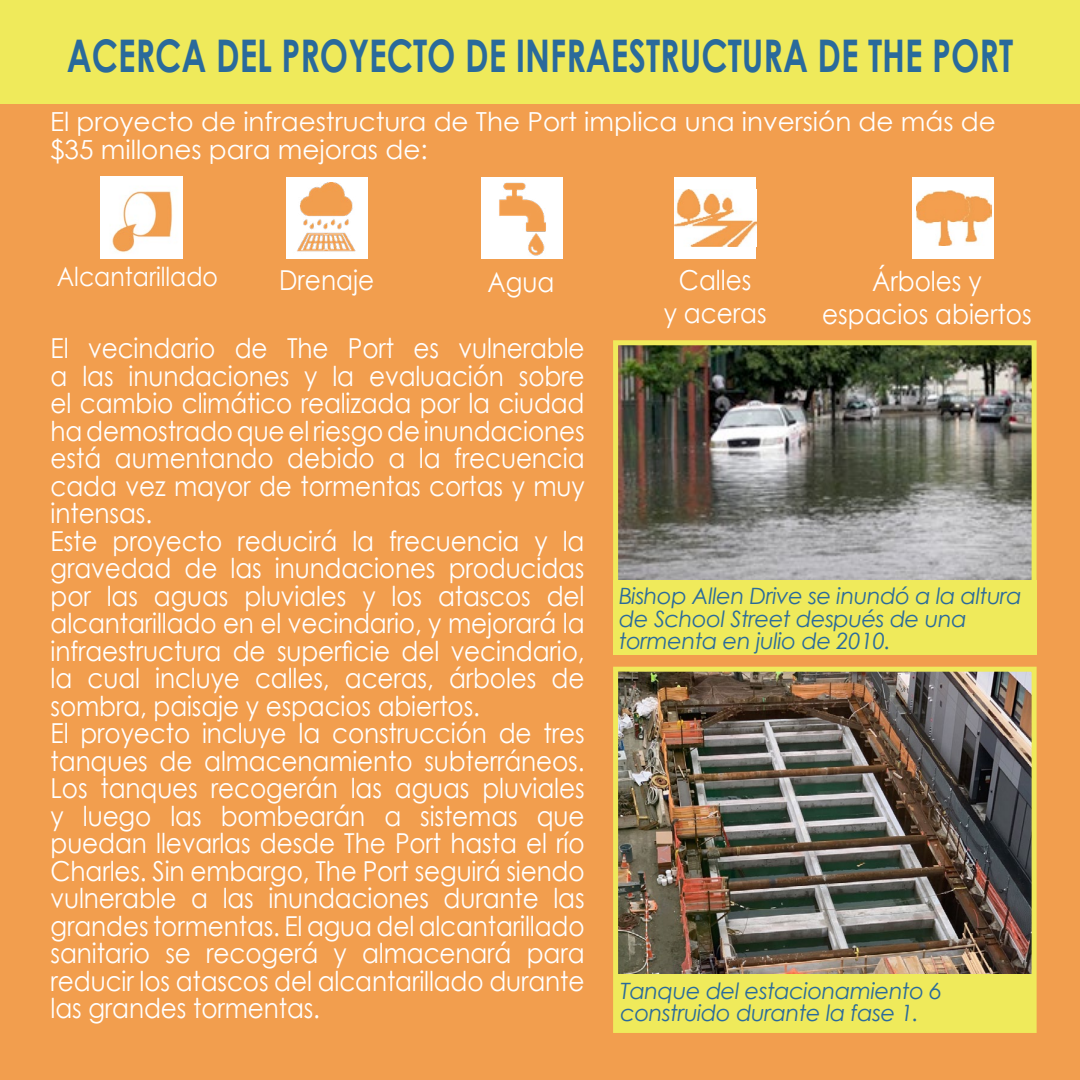
<style>
.page{position:relative;width:1080px;height:1080px;background:#fff}
.page>*{position:absolute;margin:0;border:0;box-sizing:border-box;transform-origin:0 0}
.t1{font:700 45px "Century Gothic";color:#2a6a9b;scale:.75 1}
.t2{font:27.5px/27.5px "Century Gothic";letter-spacing:-.005em;color:#fff;text-align:justify;scale:.9 1}
.t3{font:26.25px/27.5px "Century Gothic";color:#fff}
.t4{font:26.25px "Century Gothic";color:#fff;scale:.9 1}
.t5{font:italic 22.5px/22.5px "Century Gothic";letter-spacing:-.02em;color:#2a6a9b}
</style>
<div class="page">
<div style="left:0;top:0;width:1080px;height:1079px;background:#f29e4e"></div>
<div style="left:0;top:0;width:1080px;height:103px;background:#efea5b"></div>
<img style="left:619px;top:346px;width:412px;height:234px">
<div style="left:613px;top:340px;width:424px;height:274px;border:5px solid #efea5b"></div>
<img style="left:619px;top:673px;width:412px;height:301px">
<div style="left:613px;top:667px;width:424px;height:366px;border:5px solid #efea5b"></div>
<div style="left:613px;top:580px;width:424px;height:75px;background:#efea5b"></div>
<div style="left:616px;top:974px;width:418px;height:58px;background:#efea5b"></div>
<img style="left:101px;top:176px;width:82px;height:82px">
<div style="left:286px;top:177px;width:82px;height:82px;background:#fff"></div>
<img style="left:297px;top:182px;width:59px;height:70px">
<img style="left:481px;top:177px;width:82px;height:82px">
<div style="left:674px;top:177px;width:82px;height:82px;background:#fff"></div>
<img style="left:674px;top:190px;width:82px;height:56px">
<div style="left:912px;top:177px;width:82px;height:82px;background:#fff"></div>
<img style="left:917px;top:191px;width:74px;height:54px">
<p class="t1" style="left:67px;top:21px;width:1263px">ACERCA DEL PROYECTO DE INFRAESTRUCTURA DE THE PORT</p>
<p class="t3" style="left:50px;top:108px;width:947px">El proyecto de infraestructura de The Port implica una inversión de más de $35 millones para mejoras de:</p>
<p class="t4" style="left:57px;top:258px;width:181px">Alcantarillado</p>
<p class="t2" style="left:279px;top:266px;width:107px">Drenaje</p>
<p class="t2" style="left:487px;top:268px;width:76px">Agua</p>
<p class="t2" style="left:664px;top:264px;width:116px;line-height:33px;text-align:center">Calles<br>y aceras</p>
<p class="t2" style="left:822px;top:264px;width:234px;line-height:33px;text-align:center">Árboles y espacios abiertos</p>
<p class="t2" style="left:51px;top:334px;width:595px">El vecindario de The Port es vulnerable a las inundaciones y la evaluación sobre el cambio climático realizada por la ciudad ha demostrado que el riesgo de inundaciones está aumentando debido a la frecuencia cada vez mayor de tormentas cortas y muy intensas.</p>
<p class="t2" style="left:51px;top:527px;width:595px">Este proyecto reducirá la frecuencia y la gravedad de las inundaciones producidas por las aguas pluviales y los atascos del alcantarillado en el vecindario, y mejorará la infraestructura de superficie del vecindario, la cual incluye calles, aceras, árboles de sombra, paisaje y espacios abiertos.</p>
<p class="t2" style="left:51px;top:719px;width:595px">El proyecto incluye la construcción de tres tanques de almacenamiento subterráneos.<br>Los tanques recogerán las aguas pluviales y luego las bombearán a sistemas que puedan llevarlas desde The Port hasta el río Charles. Sin embargo, The Port seguirá siendo vulnerable a las inundaciones durante las grandes tormentas. El agua del alcantarillado sanitario se recogerá y almacenará para reducir los atascos del alcantarillado durante las grandes tormentas.</p>
<p class="t5" style="left:619px;top:584px;width:404px">Bishop Allen Drive se inundó a la altura de School Street después de una tormenta en julio de 2010.</p>
<p class="t5" style="left:621px;top:979px;width:323px">Tanque del estacionamiento 6 construido durante la fase 1.</p>
</div>
